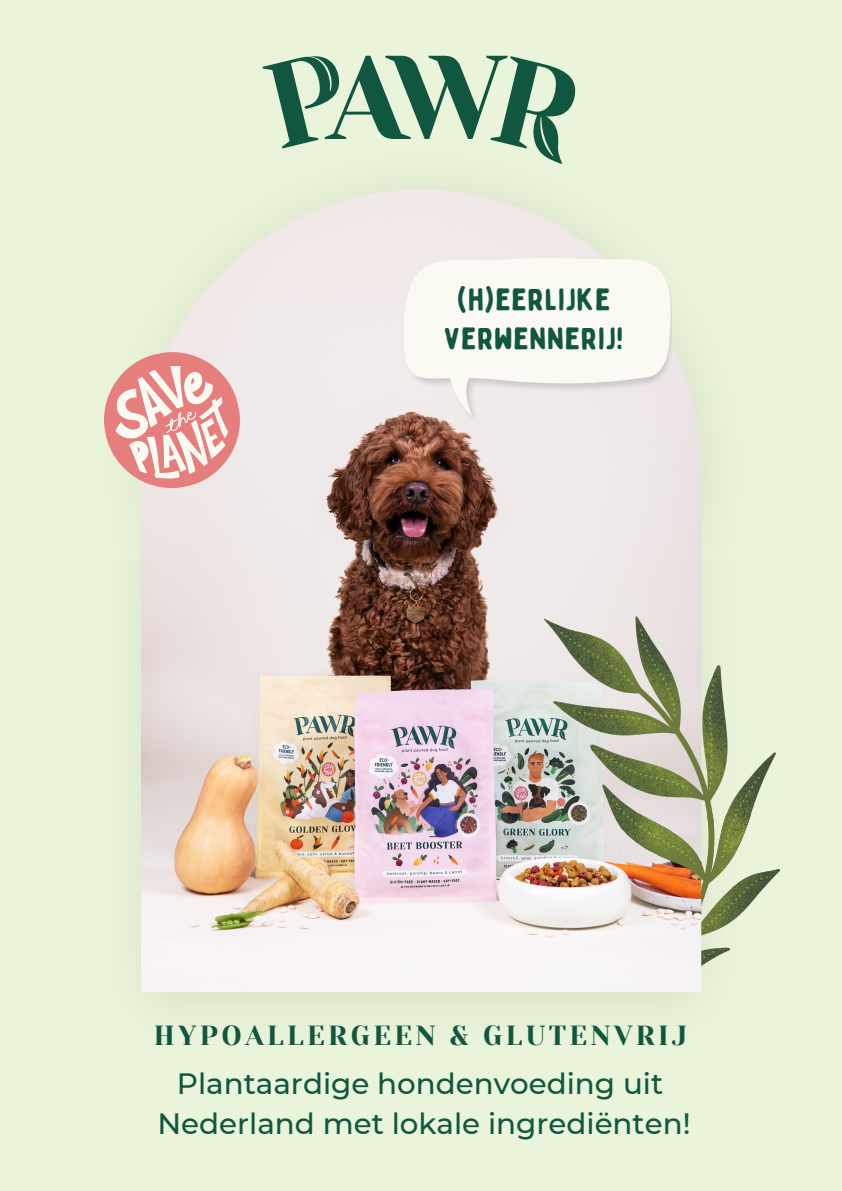
<style>
.page{position:relative;width:842px;height:1191px;background:#e9f4da}
.page>*{position:absolute;margin:0;border:0;box-sizing:border-box;transform-origin:0 0}
.t1{font:30.65px/38.2px "Bobby Jones Soft";letter-spacing:.015em;color:#115740;text-align:center}
.t2{font:500 29.35px/40.5px "Montserrat";color:#115740;text-align:center}
.t3{font:27.5px "Yeseva One";letter-spacing:.12em;color:#115740}
</style>
<div class="page">
<svg style="left:263px;top:55px;width:313px;height:81px"></svg>
<img style="left:135px;top:136px;width:574px;height:425px">
<img style="left:662px;top:887px;width:103px;height:121px">
<img style="left:141px;top:189px;width:560px;height:803px">
<img style="left:408px;top:416px;width:264px;height:4px">
<svg style="left:403px;top:256px;width:269px;height:160px;fill:#faf9f2"></svg>
<img style="left:544px;top:616px;width:232px;height:214px">
<img style="left:657px;top:814px;width:122px;height:73px">
<img style="left:621px;top:814px;width:23px;height:37px">
<img style="left:644px;top:814px;width:28px;height:43px">
<svg style="left:104px;top:346px;width:142px;height:148px"></svg>
<p class="t1" style="left:444px;top:281px;width:180px">(H)EERLIJKE<br>VERWENNERIJ!</p>
<p class="t3" style="left:154px;top:1019px;width:535px">HYPOALLERGEEN &amp; GLUTENVRIJ</p>
<p class="t2" style="left:157px;top:1063px;width:535px">Plantaardige hondenvoeding uit<br>Nederland met lokale ingrediënten!</p>
</div>
